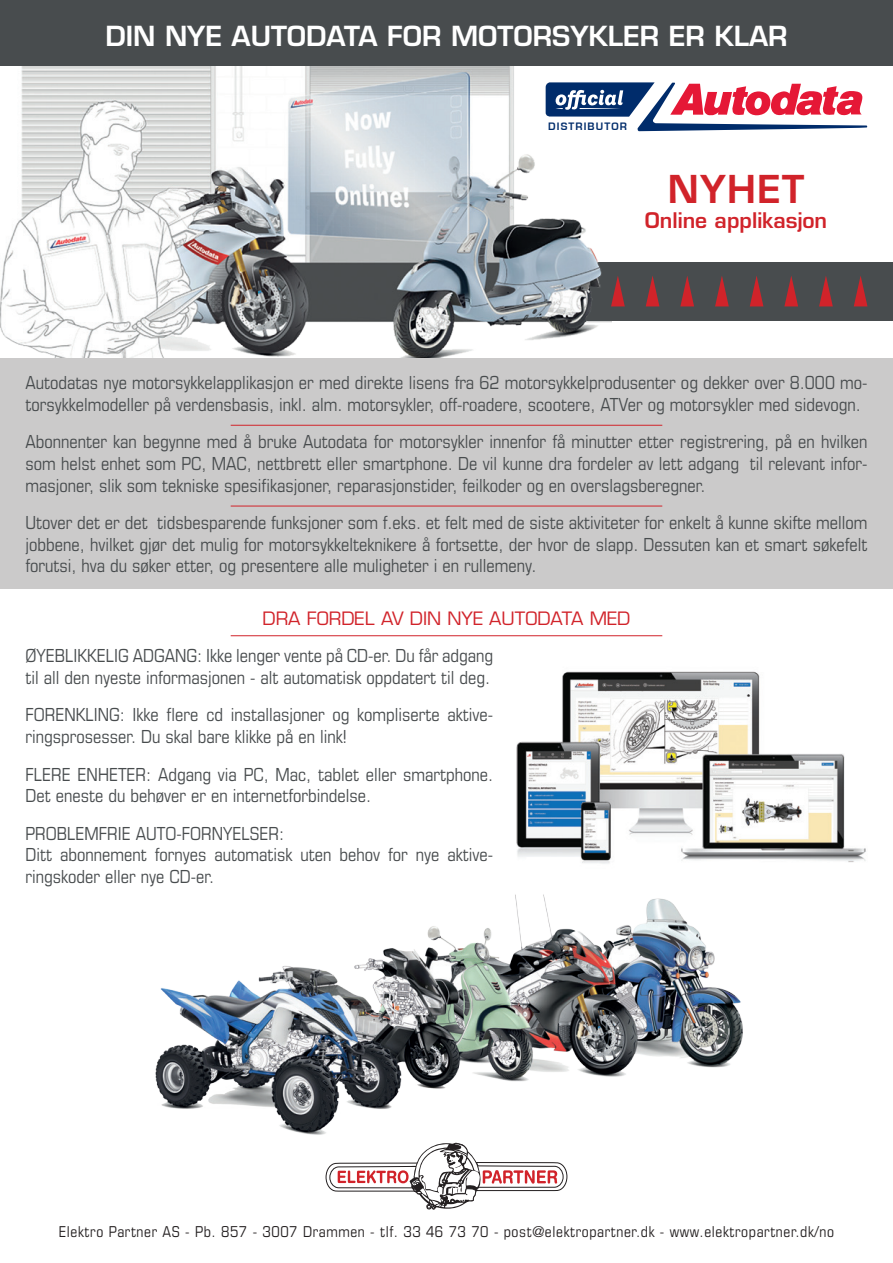
<style>
.page{position:relative;width:893px;height:1263px;background:#fff}
.page>*{position:absolute;margin:0;border:0;box-sizing:border-box;transform-origin:0 0}
.t1{font:600 37.5px "Eurostile";letter-spacing:.04em;color:#d1232a}
.t2{font:600 27px "Eurostile";color:#fff}
.t3{font:600 21px "Eurostile";color:#d1232a}
.t4{font:condensed 18px/21.6px "Eurostile";color:#484c4e}
.t5{font:18px "Eurostile";color:#d1232a}
.t6{font:condensed 15px "Eurostile";letter-spacing:.04em;color:#231f20}
.t7{font:700 11.1px "Eurostile";letter-spacing:.1em;color:#002c6b}
</style>
<div class="page">
<img style="left:155px;top:894px;width:588px;height:241px">
<div style="left:0;top:358px;width:893px;height:231px;background:#cbcaca"></div>
<div style="left:489px;top:261px;width:404px;height:59px;background:#484c4e"></div>
<img style="left:0;top:66px;width:611px;height:292px">
<div style="left:0;top:0;width:893px;height:66px;background:#484c4e"></div>
<svg style="left:546px;top:82px;width:321px;height:49px"></svg>
<img style="left:516px;top:671px;width:350px;height:193px">
<hr style="left:231px;top:425px;width:431px;height:1px;background:#d1232a">
<hr style="left:231px;top:506px;width:431px;height:1px;background:#d1232a">
<hr style="left:231px;top:635px;width:431px;height:1px;background:#d1232a">
<svg style="left:611px;top:276px;width:14px;height:30px"></svg>
<svg style="left:646px;top:276px;width:13px;height:30px"></svg>
<svg style="left:680px;top:276px;width:14px;height:30px"></svg>
<svg style="left:715px;top:276px;width:14px;height:30px"></svg>
<svg style="left:750px;top:276px;width:13px;height:30px"></svg>
<svg style="left:784px;top:276px;width:14px;height:30px"></svg>
<svg style="left:819px;top:276px;width:14px;height:30px"></svg>
<svg style="left:854px;top:276px;width:13px;height:30px"></svg>
<svg style="left:325px;top:1142px;width:243px;height:68px"></svg>
<p class="t2" style="left:105px;top:19px;width:684px">DIN NYE AUTODATA FOR MOTORSYKLER ER KLAR</p>
<p class="t7" style="left:548px;top:121px;width:80px">DISTRIBUTOR</p>
<p class="t1" style="left:668px;top:165px;width:138px">NYHET</p>
<p class="t3" style="left:645px;top:207px;width:184px">Online applikasjon</p>
<p class="t4" style="left:26px;top:372px;width:843px">Autodatas nye motorsykkelapplikasjon er med direkte lisens fra 62 motorsykkelprodusenter og dekker over 8.000 mo&shy;torsykkelmodeller på verdensbasis, inkl. alm. motorsykler, off-roadere, scootere, ATVer og motorsykler med sidevogn.</p>
<p class="t4" style="left:26px;top:431px;width:843px;text-align:justify">Abonnenter kan begynne med å bruke Autodata for motorsykler innenfor få minutter etter registrering, på en hvilken som helst enhet som PC, MAC, nettbrett eller smartphone. De vil kunne dra fordeler av lett adgang til relevant infor&shy;masjoner, slik som tekniske spesifikasjoner, reparasjonstider, feilkoder og en overslagsberegner.</p>
<p class="t4" style="left:26px;top:512px;width:843px;text-align:justify">Utover det er det tidsbesparende funksjoner som f.eks. et felt med de siste aktiviteter for enkelt å kunne skifte mellom jobbene, hvilket gjør det mulig for motorsykkelteknikere å fortsette, der hvor de slapp. Dessuten kan et smart søkefelt forutsi, hva du søker etter, og presentere alle muligheter i en rullemeny.</p>
<p class="t5" style="left:262px;top:607px;width:369px">DRA FORDEL AV DIN NYE AUTODATA MED</p>
<p class="t4" style="left:26px;top:645px;width:469px">ØYEBLIKKELIG ADGANG: Ikke lenger vente på CD-er. Du får adgang til all den nyeste informasjonen - alt automatisk oppdatert til deg.</p>
<p class="t4" style="left:26px;top:704px;width:469px">FORENKLING: Ikke flere cd installasjoner og kompliserte aktive&shy;ringsprosesser. Du skal bare klikke på en link!</p>
<p class="t4" style="left:26px;top:763px;width:469px">FLERE ENHETER: Adgang via PC, Mac, tablet eller smartphone.<br>Det eneste du behøver er en internetforbindelse.</p>
<p class="t4" style="left:26px;top:822px;width:260px">PROBLEMFRIE AUTO-FORNYELSER:</p>
<p class="t4" style="left:26px;top:844px;width:469px">Ditt abonnement fornyes automatisk uten behov for nye aktive&shy;ringskoder eller nye CD-er.</p>
<p class="t6" style="left:59px;top:1222px;width:777px">Elektro Partner AS - Pb. 857 - 3007 Drammen - tlf. 33 46 73 70 - post@elektropartner.dk - www.elektropartner.dk/no</p>
</div>
